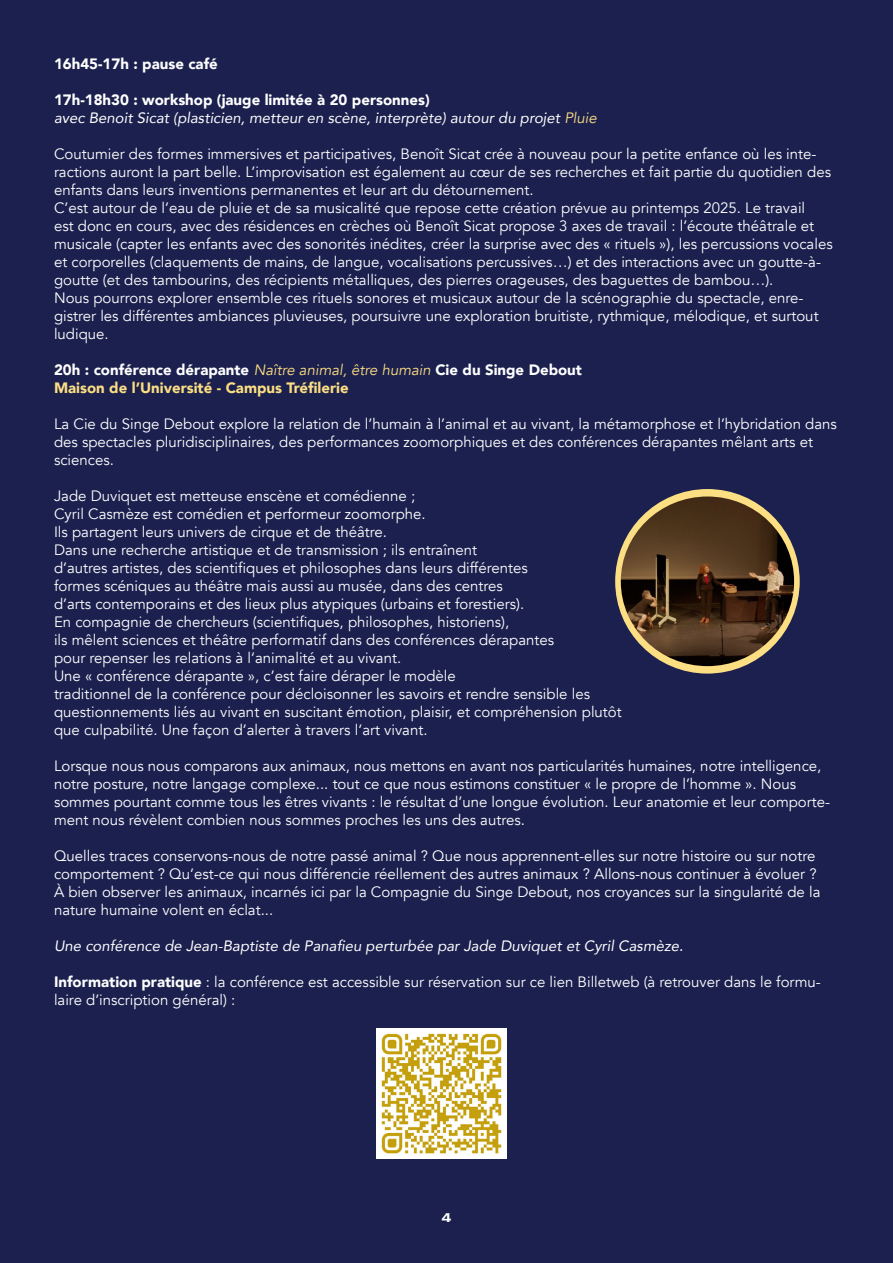
<style>
.page{position:relative;width:893px;height:1263px;background:#1b204e}
.page>*{position:absolute;margin:0;border:0;box-sizing:border-box;transform-origin:0 0}
.t1{font:700 16.5px "Copperplate";color:#fff}
.t2{font:15px/18px "Avenir";color:#fff}
.t3{font:italic 15px "Avenir";color:#fff}
.t4{font:900 15px "Avenir";color:#fff}
.t5{font:900 15px "Avenir";color:#fcde83}
.s1{color:#fcde83}
.s2{font-weight:400;font-style:italic;color:#fcde83}
.s3{font-weight:900}
</style>
<div class="page">
<div style="left:615px;top:489px;width:185px;height:185px;background:#fcde83;border-radius:50%"></div>
<img style="left:621px;top:496px;width:173px;height:170px">
<img style="left:376px;top:1028px;width:131px;height:131px">
<p class="t4" style="left:54px;top:51px;width:165px">16h45-17h : pause café</p>
<p class="t4" style="left:54px;top:87px;width:377px">17h-18h30 : workshop (jauge limitée à 20 personnes)</p>
<p class="t3" style="left:54px;top:109px;width:544px">avec Benoit Sicat (plasticien, metteur en scène, interprète) autour du projet <span class="s1">Pluie</span></p>
<p class="t2" style="left:54px;top:145px;width:778px">Coutumier des formes immersives et participatives, Benoît Sicat crée à nouveau pour la petite enfance où les inte&shy;ractions auront la part belle. L’improvisation est également au cœur de ses recherches et fait partie du quotidien des enfants dans leurs inventions permanentes et leur art du détournement.</p>
<p class="t2" style="left:54px;top:199px;width:780px">C’est autour de l’eau de pluie et de sa musicalité que repose cette création prévue au printemps 2025. Le travail<br>est donc en cours, avec des résidences en crèches où Benoît Sicat propose 3 axes de travail : l’écoute théâtrale et musicale (capter les enfants avec des sonorités inédites, créer la surprise avec des « rituels »), les percussions vocales et corporelles (claquements de mains, de langue, vocalisations percussives…) et des interactions avec un goutte-à&shy;goutte (et des tambourins, des récipients métalliques, des pierres orageuses, des baguettes de bambou…).</p>
<p class="t2" style="left:54px;top:289px;width:766px">Nous pourrons explorer ensemble ces rituels sonores et musicaux autour de la scénographie du spectacle, enre&shy;gistrer les différentes ambiances pluvieuses, poursuivre une exploration bruitiste, rythmique, mélodique, et surtout ludique.</p>
<p class="t4" style="left:54px;top:357px;width:529px">20h : conférence dérapante <span class="s2">Naître animal, être humain</span> Cie du Singe Debout</p>
<p class="t5" style="left:54px;top:375px;width:296px">Maison de l’Université - Campus Tréfilerie</p>
<p class="t2" style="left:54px;top:415px;width:784px">La Cie du Singe Debout explore la relation de l’humain à l’animal et au vivant, la métamorphose et l’hybridation dans des spectacles pluridisciplinaires, des performances zoomorphiques et des conférences dérapantes mêlant arts et sciences.</p>
<p class="t2" style="left:54px;top:487px;width:363px">Jade Duviquet est metteuse enscène et comédienne ;</p>
<p class="t2" style="left:54px;top:505px;width:373px">Cyril Casmèze est comédien et performeur zoomorphe.</p>
<p class="t2" style="left:54px;top:523px;width:335px">Ils partagent leurs univers de cirque et de théâtre.</p>
<p class="t2" style="left:54px;top:541px;width:424px">Dans une recherche artistique et de transmission ; ils entraînent</p>
<p class="t2" style="left:54px;top:559px;width:475px">d’autres artistes, des scientifiques et philosophes dans leurs différentes</p>
<p class="t2" style="left:54px;top:577px;width:450px">formes scéniques au théâtre mais aussi au musée, dans des centres</p>
<p class="t2" style="left:54px;top:595px;width:472px">d’arts contemporains et des lieux plus atypiques (urbains et forestiers).</p>
<p class="t2" style="left:54px;top:613px;width:457px">En compagnie de chercheurs (scientifiques, philosophes, historiens),</p>
<p class="t2" style="left:54px;top:631px;width:502px">ils mêlent sciences et théâtre performatif dans des conférences dérapantes</p>
<p class="t2" style="left:54px;top:649px;width:349px">pour repenser les relations à l’animalité et au vivant.</p>
<p class="t2" style="left:54px;top:667px;width:403px">Une « conférence dérapante », c’est faire déraper le modèle</p>
<p class="t2" style="left:54px;top:685px;width:538px">traditionnel de la conférence pour décloisonner les savoirs et rendre sensible les</p>
<p class="t2" style="left:54px;top:703px;width:569px">questionnements liés au vivant en suscitant émotion, plaisir, et compréhension plutôt</p>
<p class="t2" style="left:54px;top:721px;width:375px">que culpabilité. Une façon d’alerter à travers l’art vivant.</p>
<p class="t2" style="left:54px;top:757px;width:778px">Lorsque nous nous comparons aux animaux, nous mettons en avant nos particularités humaines, notre intelligence, notre posture, notre langage complexe... tout ce que nous estimons constituer « le propre de l’homme ». Nous sommes pourtant comme tous les êtres vivants : le résultat d’une longue évolution. Leur anatomie et leur comporte&shy;ment nous révèlent combien nous sommes proches les uns des autres.</p>
<p class="t2" style="left:54px;top:847px;width:768px">Quelles traces conservons-nous de notre passé animal ? Que nous apprennent-elles sur notre histoire ou sur notre comportement ? Qu’est-ce qui nous différencie réellement des autres animaux ? Allons-nous continuer à évoluer ?<br>À bien observer les animaux, incarnés ici par la Compagnie du Singe Debout, nos croyances sur la singularité de la nature humaine volent en éclat...</p>
<p class="t3" style="left:54px;top:937px;width:631px">Une conférence de Jean-Baptiste de Panafieu perturbée par Jade Duviquet et Cyril Casmèze.</p>
<p class="t2" style="left:54px;top:973px;width:768px"><span class="s3">Information pratique</span> : la conférence est accessible sur réservation sur ce lien Billetweb (à retrouver dans le formu&shy;laire d’inscription général) :</p>
<p class="t1" style="left:441px;top:1206px;width:12px">4</p>
</div>
